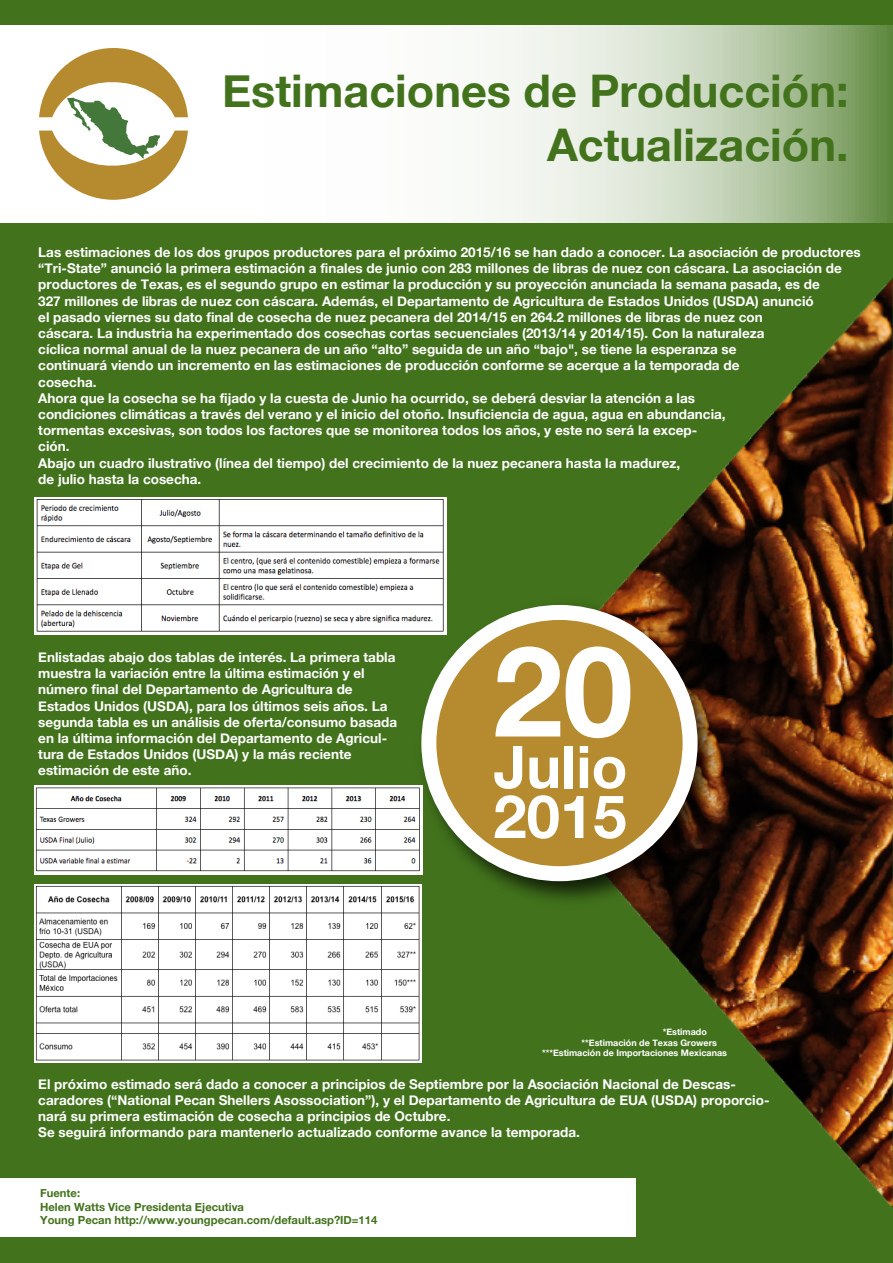
<style>
.page{position:relative;width:893px;height:1263px;background:#42731c}
.page>*{position:absolute;margin:0;border:0;box-sizing:border-box;transform-origin:0 0}
.t1{font:700 126px "Helvetica Neue";color:#fff}
.t2{font:700 45px/54px "Helvetica Neue";color:#42731c;text-align:right}
.t3{font:700 13.5px/16.2px "Helvetica Neue";color:#fff}
.t4{font:700 11.25px/13.5px "Helvetica Neue";color:#42731c}
.t5{font:700 9px "Helvetica Neue";color:#fff}
</style>
<div class="page">
<svg style="left:0;top:26px;width:893px;height:196px;background:#dfe7d9"></svg>
<div style="left:0;top:1178px;width:636px;height:59px;background:#fff"></div>
<svg style="left:39px;top:48px;width:149px;height:152px;background:#d1c297"></svg>
<img style="left:119px;top:277px;width:774px;height:931px">
<img style="left:409px;top:593px;width:322px;height:321px">
<div style="left:429px;top:612px;width:261px;height:262px;background:#b68a2e;border-radius:50%"></div>
<div style="left:421px;top:605px;width:277px;height:276px;border:15px solid #fff;border-radius:50%"></div>
<svg style="left:494px;top:746px;width:28px;height:43px"></svg>
<svg style="left:529px;top:758px;width:29px;height:31px"></svg>
<div style="left:565px;top:746px;width:8px;height:42px;background:#fff"></div>
<svg style="left:580px;top:746px;width:8px;height:42px"></svg>
<svg style="left:594px;top:757px;width:31px;height:32px"></svg>
<svg style="left:495px;top:795px;width:88px;height:44px"></svg>
<svg style="left:594px;top:796px;width:31px;height:43px"></svg>
<img style="left:34px;top:498px;width:412px;height:136px">
<img style="left:34px;top:785px;width:388px;height:89px">
<img style="left:34px;top:885px;width:387px;height:178px">
<h2 class="t2" style="left:222px;top:65px;width:628px">Estimaciones de Producción:<br>Actualización.</h2>
<p class="t3" style="left:38px;top:244px;width:824px">Las estimaciones de los dos grupos productores para el próximo 2015/16 se han dado a conocer. La asociación de productores “Tri-State” anunció la primera estimación a finales de junio con 283 millones de libras de nuez con cáscara. La asociación de productores de Texas, es el segundo grupo en estimar la producción y su proyección anunciada la semana pasada, es de<br>327 millones de libras de nuez con cáscara. Además, el Departamento de Agricultura de Estados Unidos (USDA) anunció<br>el pasado viernes su dato final de cosecha de nuez pecanera del 2014/15 en 264.2 millones de libras de nuez con<br>cáscara. La industria ha experimentado dos cosechas cortas secuenciales (2013/14 y 2014/15). Con la naturaleza<br>cíclica normal anual de la nuez pecanera de un año “alto” seguida de un año “bajo", se tiene la esperanza se<br>continuará viendo un incremento en las estimaciones de producción conforme se acerque a la temporada de<br>cosecha.<br>Ahora que la cosecha se ha fijado y la cuesta de Junio ha ocurrido, se deberá desviar la atención a las<br>condiciones climáticas a través del verano y el inicio del otoño. Insuficiencia de agua, agua en abundancia,<br>tormentas excesivas, son todos los factores que se monitorea todos los años, y este no será la excep-<br>ción.<br>Abajo un cuadro ilustrativo (línea del tiempo) del crecimiento de la nuez pecanera hasta la madurez,<br>de julio hasta la cosecha.</p>
<p class="t3" style="left:38px;top:649px;width:360px">Enlistadas abajo dos tablas de interés. La primera tabla muestra la variación entre la última estimación y el número final del Departamento de Agricultura de Estados Unidos (USDA), para los últimos seis años. La segunda tabla es un análisis de oferta/consumo basada en la última información del Departamento de Agricul&shy;tura de Estados Unidos (USDA) y la más reciente estimación de este año.</p>
<h1 class="t1" style="left:493px;top:593px;width:142px">20</h1>
<p class="t5" style="left:663px;top:1024px;width:46px">*Estimado</p>
<p class="t5" style="left:582px;top:1035px;width:137px">**Estimación de Texas Growers</p>
<p class="t5" style="left:542px;top:1046px;width:187px">***Estimación de Importaciones Mexicanas</p>
<p class="t3" style="left:38px;top:1076px;width:733px">El próximo estimado será dado a conocer a principios de Septiembre por la Asociación Nacional de Descas&shy;caradores (“National Pecan Shellers Asossociation”), y el Departamento de Agricultura de EUA (USDA) proporcio&shy;nará su primera estimación de cosecha a principios de Octubre.<br>Se seguirá informando para mantenerlo actualizado conforme avance la temporada.</p>
<p class="t4" style="left:40px;top:1187px;width:339px">Fuente:<br>Helen Watts Vice Presidenta Ejecutiva<br>Young Pecan http://www.youngpecan.com/default.asp?ID=114</p>
</div>
